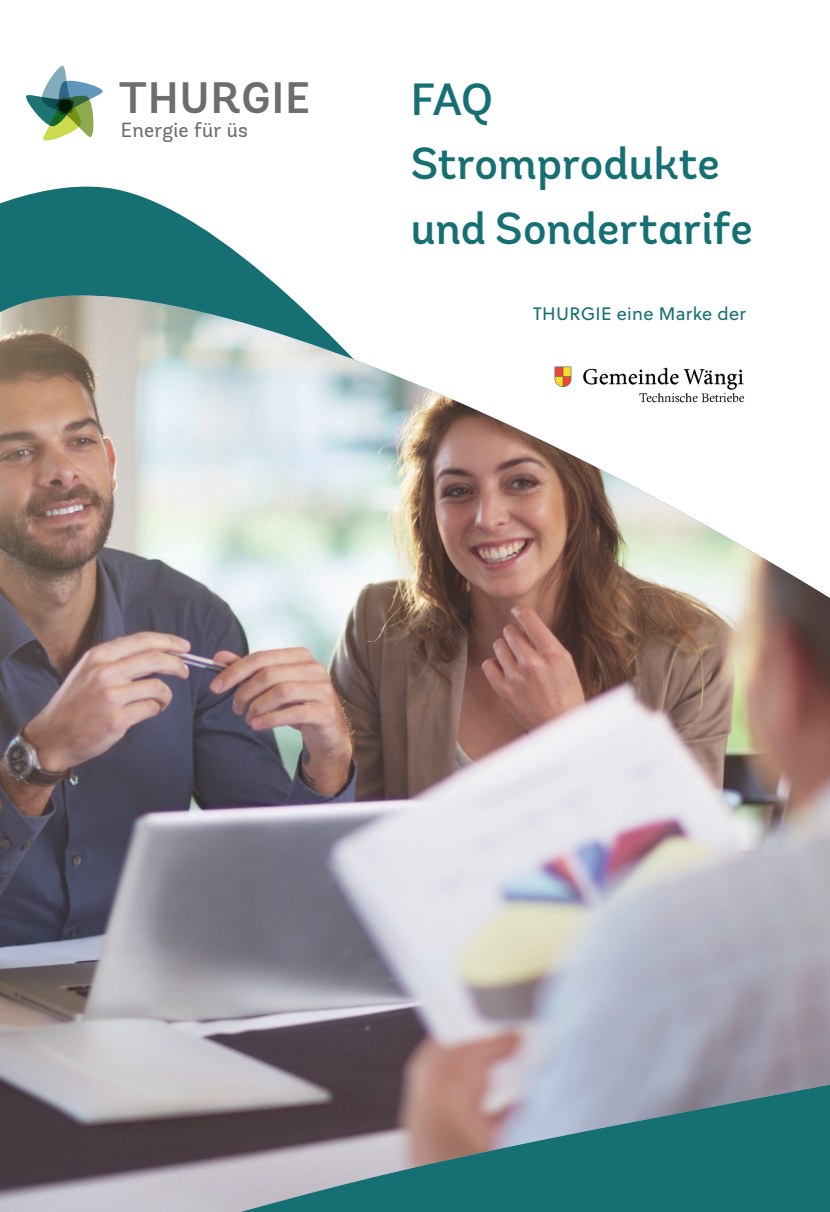
<style>
.page{position:relative;width:830px;height:1212px;background:#fff}
.page>*{position:absolute;margin:0;border:0;box-sizing:border-box;transform-origin:0 0}
.t1{font:500 45px/64.5px "Andes";color:#167073}
.t2{font:600 43.95px "Andes";letter-spacing:.03em;color:#6c6d70}
.t3{font:20.55px "Andes";letter-spacing:.01em;color:#6c6d70}
.t4{font:18px "Soleil";letter-spacing:.02em;color:#167073}
</style>
<div class="page">
<svg style="left:26px;top:66px;width:77px;height:72px"></svg>
<svg style="left:0;top:138px;width:281px;height:151px"></svg>
<img style="left:0;top:295px;width:829px;height:917px">
<img style="left:554px;top:366px;width:190px;height:37px">
<p class="t2" style="left:119px;top:71px;width:192px">THURGIE</p>
<p class="t3" style="left:121px;top:118px;width:128px">Energie für üs</p>
<p class="t1" style="left:410px;top:68px;width:343px">FAQ<br>Stromprodukte und Sondertarife</p>
<p class="t4" style="left:533px;top:300px;width:214px">THURGIE eine Marke der</p>
</div>
